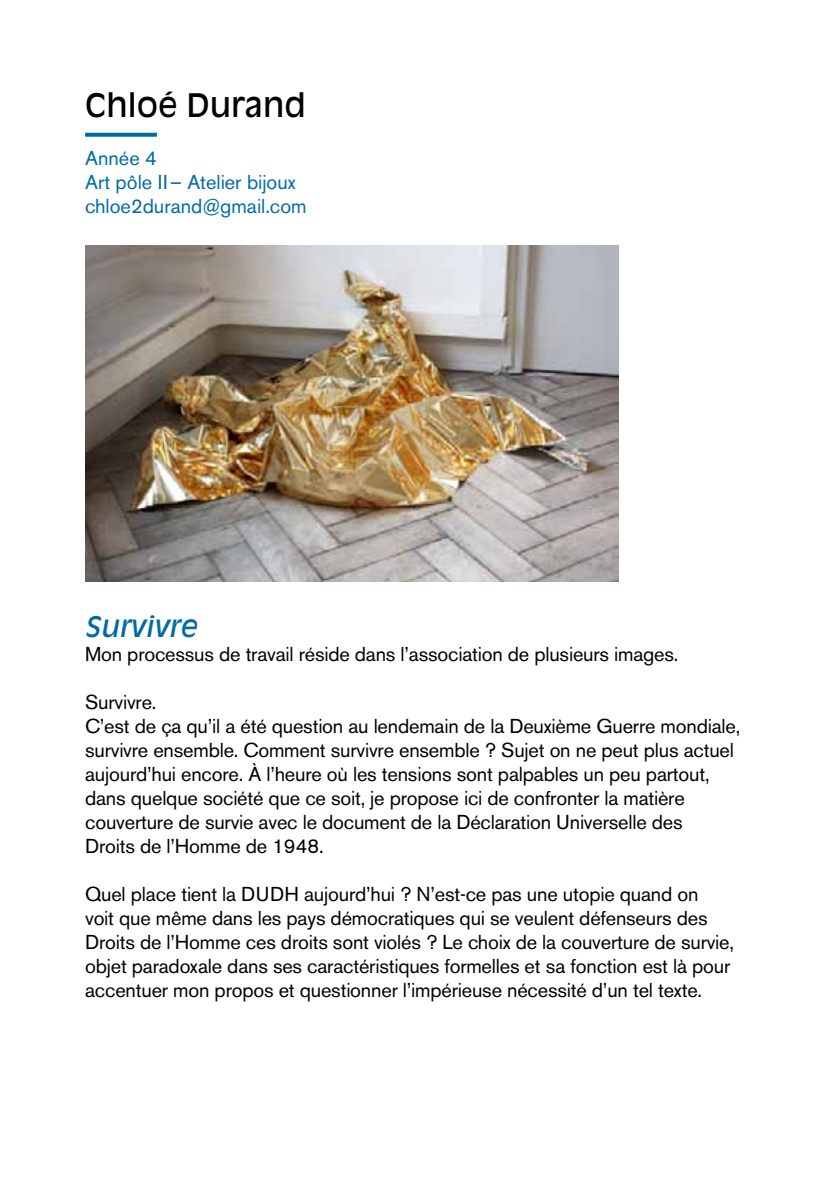
<style>
.page{position:relative;width:840px;height:1191px;background:#fff}
.page>*{position:absolute;margin:0;border:0;box-sizing:border-box;transform-origin:0 0}
.t1{font:32px "Antique Olive Std";color:#000}
.t2{font:italic 28px "Antique Olive Std";color:#006aa7}
.t3{font:20px/24px "Akzidenz Grotesk BE";letter-spacing:-.01em;color:#000}
.t4{font:20px/24px "Akzidenz Grotesk BE";color:#006aa7}
</style>
<div class="page">
<svg style="left:85px;top:133px;width:72px;height:4px"></svg>
<img style="left:85px;top:245px;width:533px;height:336px">
<h1 class="t1" style="left:85px;top:86px;width:222px">Chloé Durand</h1>
<p class="t4" style="left:85px;top:146px;width:223px">Année 4<br>Art pôle II– Atelier bijoux chloe2durand@gmail.com</p>
<h2 class="t2" style="left:85px;top:610px;width:114px">SURVIVRE</h2>
<p class="t3" style="left:85px;top:642px;width:594px">Mon processus de travail réside dans l’association de plusieurs images.</p>
<p class="t3" style="left:85px;top:690px;width:656px">Survivre.<br>C’est de ça qu’il a été question au lendemain de la Deuxième Guerre mondiale, survivre ensemble. Comment survivre ensemble ? Sujet on ne peut plus actuel aujourd’hui encore. À l’heure où les tensions sont palpables un peu partout, dans quelque société que ce soit, je propose ici de confronter la matière couverture de survie avec le document de la Déclaration Universelle des<br>Droits de l’Homme de 1948.</p>
<p class="t3" style="left:85px;top:882px;width:650px">Quel place tient la DUDH aujourd’hui ? N’est-ce pas une utopie quand on<br>voit que même dans les pays démocratiques qui se veulent défenseurs des Droits de l’Homme ces droits sont violés ? Le choix de la couverture de survie, objet paradoxale dans ses caractéristiques formelles et sa fonction est là pour accentuer mon propos et questionner l’impérieuse nécessité d’un tel texte.</p>
</div>
